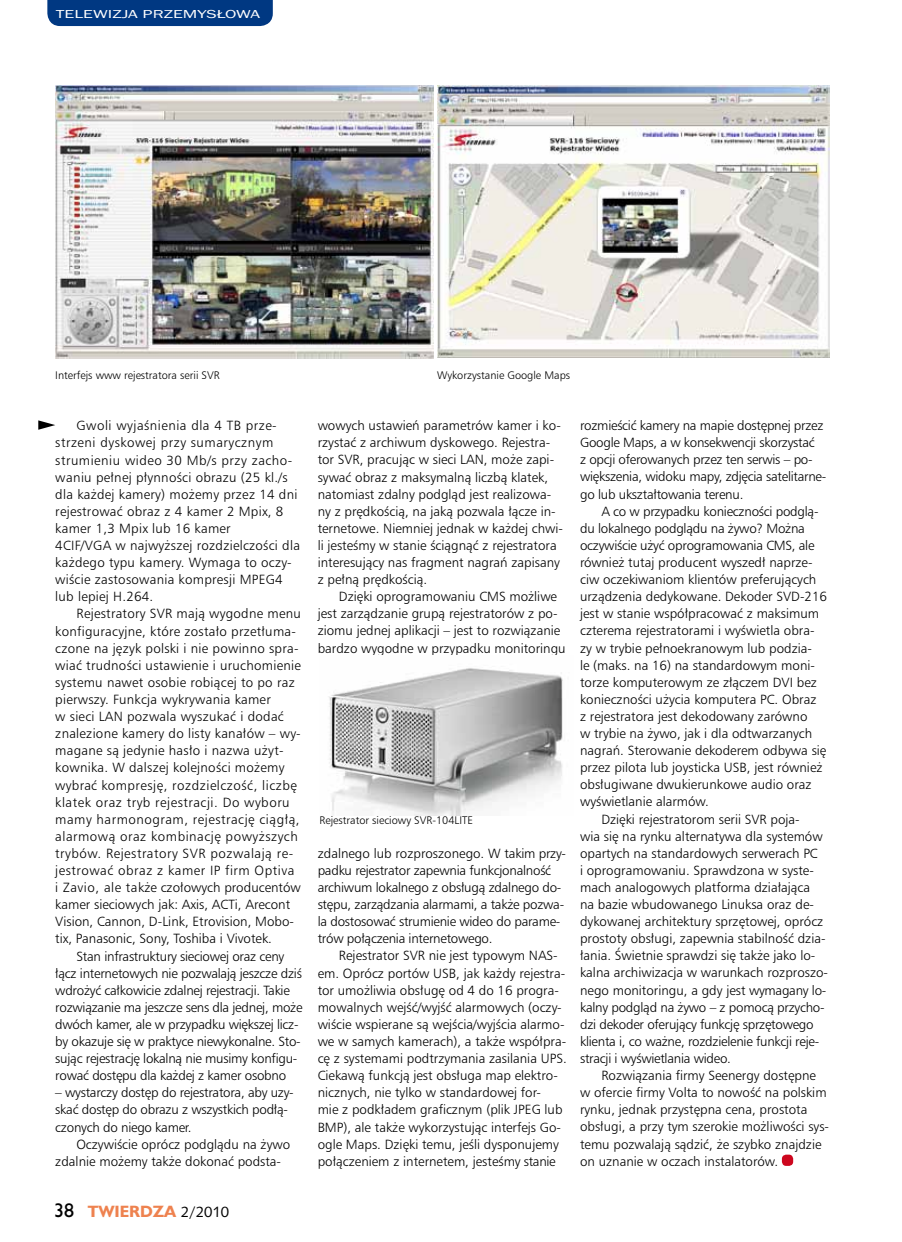
<style>
.page{position:relative;width:902px;height:1242px;background:#fff}
.page>*{position:absolute;margin:0;border:0;box-sizing:border-box;transform-origin:0 0}
.t1{font:700 15px "Humanst 521 PL";color:#ee824f}
.t2{font:12.75px/17.1px "Humnst 777 Lt PL";color:#000}
.t3{font:12.75px/17.1px "Humnst 777 Lt PL";letter-spacing:-.02em;color:#000}
.t4{font:12.75px/17.1px "Humnst 777 Lt PL";letter-spacing:.02em;color:#000}
.t5{font:12px "Franklin Got URWTCE Boo";color:#fff;scale:1.5 1}
.t6{font:10.5px "Humnst 777 Lt PL";color:#000}
.s1{font-weight:400;font-size:18px;color:#000}
.s2{font-family:"Humanst 531 PL Roman A";font-weight:400;color:#000}
</style>
<div class="page">
<div style="left:781px;top:1154px;width:12px;height:12px;background:#cd071e;border-radius:4px"></div>
<img style="left:329px;top:668px;width:234px;height:148px">
<img style="left:55px;top:85px;width:379px;height:273px">
<img style="left:437px;top:86px;width:392px;height:272px">
<div style="left:47px;top:0;width:226px;height:26px;background:#003882"></div>
<svg style="left:38px;top:420px;width:17px;height:10px"></svg>
<p class="t5" style="left:56px;top:7px;width:138px">TELEWIZJA PRZEMYSŁOWA</p>
<p class="t6" style="left:55px;top:368px;width:166px">Interfejs www rejestratora serii SVR</p>
<p class="t6" style="left:437px;top:368px;width:134px">Wykorzystanie Google Maps</p>
<p class="t4" style="left:55px;top:417px;width:246px;text-indent:21px">Gwoli wyjaśnienia dla 4 TB prze&shy;strzeni dyskowej przy sumarycznym strumieniu wideo 30 Mb/s przy zacho&shy;waniu pełnej płynności obrazu (25 kl./s dla każdej kamery) możemy przez 14 dni rejestrować obraz z 4 kamer 2 Mpix, 8 kamer 1,3 Mpix lub 16 kamer<br>4CIF/VGA w najwyższej rozdzielczości dla każdego typu kamery. Wymaga to oczy&shy;wiście zastosowania kompresji MPEG4 lub lepiej H.264.</p>
<p class="t4" style="left:55px;top:605px;width:247px;text-indent:21px">Rejestratory SVR mają wygodne menu konfiguracyjne, które zostało przetłuma&shy;czone na język polski i nie powinno spra&shy;wiać trudności ustawienie i uruchomienie systemu nawet osobie robiącej to po raz pierwszy. Funkcja wykrywania kamer<br>w sieci LAN pozwala wyszukać i dodać znalezione kamery do listy kanałów – wy&shy;magane są jedynie hasło i nazwa użyt&shy;kownika. W dalszej kolejności możemy wybrać kompresję, rozdzielczość, liczbę klatek oraz tryb rejestracji. Do wyboru mamy harmonogram, rejestrację ciągłą, alarmową oraz kombinację powyższych trybów. Rejestratory SVR pozwalają re&shy;jestrować obraz z kamer IP firm Optiva<br>i Zavio, ale także czołowych producentów kamer sieciowych jak: Axis, ACTi, Arecont Vision, Cannon, D-Link, Etrovision, Mobo&shy;tix, Panasonic, Sony, Toshiba i Vivotek.</p>
<p class="t3" style="left:55px;top:947px;width:249px;text-indent:21px">Stan infrastruktury sieciowej oraz ceny łącz internetowych nie pozwalają jeszcze dziś wdrożyć całkowicie zdalnej rejestracji. Takie rozwiązanie ma jeszcze sens dla jednej, może dwóch kamer, ale w przypadku większej licz&shy;by okazuje się w praktyce niewykonalne. Sto&shy;sując rejestrację lokalną nie musimy konfigu&shy;rować dostępu dla każdej z kamer osobno</p>
<p class="t3" style="left:55px;top:1084px;width:240px">– wystarczy dostęp do rejestratora, aby uzy&shy;skać dostęp do obrazu z wszystkich podłą&shy;czonych do niego kamer.</p>
<p class="t2" style="left:55px;top:1135px;width:236px;text-indent:21px">Oczywiście oprócz podglądu na żywo zdalnie możemy także dokonać podsta-</p>
<p class="t1" style="left:54px;top:1201px;width:176px"><span class="s1">38</span> TWIERDZA <span class="s2">2/2010</span></p>
<p class="t2" style="left:317px;top:417px;width:247px">wowych ustawień parametrów kamer i ko&shy;rzystać z archiwum dyskowego. Rejestra&shy;tor SVR, pracując w sieci LAN, może zapi&shy;sywać obraz z maksymalną liczbą klatek, natomiast zdalny podgląd jest realizowa&shy;ny z prędkością, na jaką pozwala łącze in&shy;ternetowe. Niemniej jednak w każdej chwi&shy;li jesteśmy w stanie ściągnąć z rejestratora interesujący nas fragment nagrań zapisany z pełną prędkością.</p>
<p class="t2" style="left:317px;top:588px;width:249px;text-indent:21px">Dzięki oprogramowaniu CMS możliwe jest zarządzanie grupą rejestratorów z po&shy;ziomu jednej aplikacji – jest to rozwiązanie bardzo wygodne w przypadku monitoringu</p>
<p class="t6" style="left:319px;top:813px;width:155px">Rejestrator sieciowy SVR-104LITE</p>
<p class="t3" style="left:317px;top:844px;width:250px">zdalnego lub rozproszonego. W takim przy&shy;padku rejestrator zapewnia funkcjonalność archiwum lokalnego z obsługą zdalnego do&shy;stępu, zarządzania alarmami, a także pozwa&shy;la dostosować strumienie wideo do parame&shy;trów połączenia internetowego.</p>
<p class="t2" style="left:317px;top:947px;width:251px;text-indent:21px">Rejestrator SVR nie jest typowym NAS&shy;em. Oprócz portów USB, jak każdy rejestra&shy;tor umożliwia obsługę od 4 do 16 progra&shy;mowalnych wejść/wyjść alarmowych (oczy&shy;wiście wspierane są wejścia/wyjścia alarmo&shy;we w samych kamerach), a także współpra&shy;cę z systemami podtrzymania zasilania UPS.<br>Ciekawą funkcją jest obsługa map elektro&shy;nicznych, nie tylko w standardowej for-<br>mie z podkładem graficznym (plik JPEG lub BMP), ale także wykorzystując interfejs Go&shy;ogle Maps. Dzięki temu, jeśli dysponujemy połączeniem z internetem, jesteśmy stanie</p>
<p class="t3" style="left:580px;top:417px;width:248px">rozmieścić kamery na mapie dostępnej przez Google Maps, a w konsekwencji skorzystać<br>z opcji oferowanych przez ten serwis – po&shy;większenia, widoku mapy, zdjęcia satelitarne&shy;go lub ukształtowania terenu.</p>
<p class="t3" style="left:601px;top:502px;width:219px">A co w przypadku konieczności podglą-</p>
<p class="t3" style="left:580px;top:519px;width:226px">du lokalnego podglądu na żywo? Można</p>
<p class="t3" style="left:580px;top:536px;width:236px">oczywiście użyć oprogramowania CMS, ale</p>
<p class="t2" style="left:580px;top:553px;width:234px">również tutaj producent wyszedł naprze-</p>
<p class="t2" style="left:580px;top:571px;width:238px">ciw oczekiwaniom klientów preferujących</p>
<p class="t2" style="left:580px;top:588px;width:248px">urządzenia dedykowane. Dekoder SVD-216</p>
<p class="t2" style="left:580px;top:605px;width:240px">jest w stanie współpracować z maksimum</p>
<p class="t2" style="left:580px;top:622px;width:236px">czterema rejestratorami i wyświetla obra-</p>
<p class="t2" style="left:580px;top:639px;width:233px">zy w trybie pełnoekranowym lub podzia-</p>
<p class="t2" style="left:580px;top:656px;width:236px">le (maks. na 16) na standardowym moni-</p>
<p class="t2" style="left:580px;top:673px;width:238px">torze komputerowym ze złączem DVI bez</p>
<p class="t2" style="left:580px;top:690px;width:238px">konieczności użycia komputera PC. Obraz</p>
<p class="t2" style="left:580px;top:707px;width:229px">z rejestratora jest dekodowany zarówno</p>
<p class="t2" style="left:580px;top:724px;width:234px">w trybie na żywo, jak i dla odtwarzanych</p>
<p class="t2" style="left:580px;top:741px;width:248px">nagrań. Sterowanie dekoderem odbywa się</p>
<p class="t2" style="left:580px;top:759px;width:244px">przez pilota lub joysticka USB, jest również</p>
<p class="t2" style="left:580px;top:776px;width:233px">obsługiwane dwukierunkowe audio oraz</p>
<p class="t2" style="left:580px;top:793px;width:130px">wyświetlanie alarmów.</p>
<p class="t2" style="left:601px;top:810px;width:200px">Dzięki rejestratorom serii SVR poja-</p>
<p class="t2" style="left:580px;top:827px;width:244px">wia się na rynku alternatywa dla systemów</p>
<p class="t2" style="left:580px;top:844px;width:239px">opartych na standardowych serwerach PC</p>
<p class="t2" style="left:580px;top:861px;width:235px">i oprogramowaniu. Sprawdzona w syste-</p>
<p class="t2" style="left:580px;top:878px;width:231px">mach analogowych platforma działająca</p>
<p class="t2" style="left:580px;top:895px;width:235px">na bazie wbudowanego Linuksa oraz de-</p>
<p class="t2" style="left:580px;top:912px;width:245px">dykowanej architektury sprzętowej, oprócz</p>
<p class="t2" style="left:580px;top:930px;width:247px">prostoty obsługi, zapewnia stabilność dzia-</p>
<p class="t2" style="left:580px;top:947px;width:237px">łania. Świetnie sprawdzi się także jako lo-</p>
<p class="t2" style="left:580px;top:964px;width:249px">kalna archiwizacja w warunkach rozproszo-</p>
<p class="t2" style="left:580px;top:981px;width:248px">nego monitoringu, a gdy jest wymagany lo-</p>
<p class="t3" style="left:580px;top:998px;width:246px">kalny podgląd na żywo – z pomocą przycho-</p>
<p class="t3" style="left:580px;top:1015px;width:235px">dzi dekoder oferujący funkcję sprzętowego</p>
<p class="t3" style="left:580px;top:1032px;width:240px">klienta i, co ważne, rozdzielenie funkcji reje-</p>
<p class="t3" style="left:580px;top:1049px;width:152px">stracji i wyświetlania wideo.</p>
<p class="t2" style="left:601px;top:1066px;width:216px">Rozwiązania firmy Seenergy dostępne</p>
<p class="t2" style="left:580px;top:1083px;width:248px">w ofercie firmy Volta to nowość na polskim</p>
<p class="t2" style="left:580px;top:1101px;width:229px">rynku, jednak przystępna cena, prostota</p>
<p class="t2" style="left:580px;top:1118px;width:250px">obsługi, a przy tym szerokie możliwości sys-</p>
<p class="t2" style="left:580px;top:1135px;width:243px">temu pozwalają sądzić, że szybko znajdzie</p>
<p class="t2" style="left:580px;top:1152px;width:199px">on uznanie w oczach instalatorów.</p>
</div>
